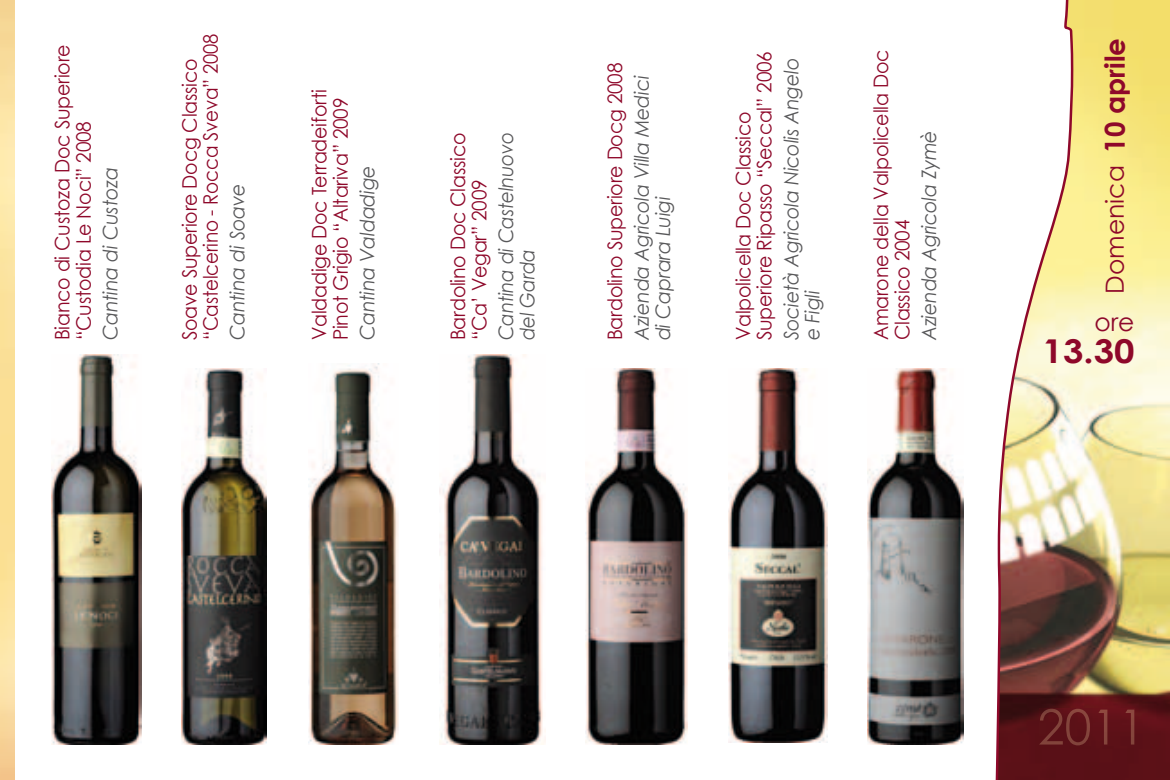
<style>
.page{position:relative;width:1170px;height:780px;background:#fff}
.page>*{position:absolute;margin:0;border:0;box-sizing:border-box;transform-origin:0 0}
.t1{font:700 32.75px "Century Gothic";color:#8e082a;scale:1.11 1}
.t2{font:700 27.5px "Century Gothic";color:#8e082a}
.t3{font:25px "Century Gothic";color:#8e082a}
.t4{font:20px/21.2px "Century Gothic";letter-spacing:-.01em;color:#8e082a;scale:.95 1}
.t5{font:italic 20px/21.2px "Century Gothic";letter-spacing:-.01em;color:#58585a;scale:.95 1}
.t6{font:italic 20px/21.2px "Century Gothic";letter-spacing:-.01em;color:#58585a;scale:.92 1}
</style>
<div class="page">
<svg style="left:995px;top:0;width:174px;height:780px"></svg>
<img style="left:1038px;top:708px;width:96px;height:37px">
<img style="left:52px;top:354px;width:90px;height:390px">
<img style="left:181px;top:369px;width:85px;height:375px">
<img style="left:308px;top:363px;width:91px;height:381px">
<img style="left:439px;top:354px;width:106px;height:390px">
<img style="left:586px;top:369px;width:101px;height:375px">
<img style="left:728px;top:369px;width:99px;height:373px">
<img style="left:867px;top:369px;width:96px;height:375px">
<p class="t4" style="left:51px;top:340px;width:313px;rotate:-90deg">Bianco di Custoza Doc Superiore “Custodia Le Noci” 2008</p>
<p class="t5" style="left:99px;top:340px;width:184px;rotate:-90deg">Cantina di Custoza</p>
<p class="t4" style="left:178px;top:340px;width:324px;rotate:-90deg">Soave Superiore Docg Classico “Castelcerino - Rocca Sveva” 2008</p>
<p class="t5" style="left:226px;top:340px;width:167px;rotate:-90deg">Cantina di Soave</p>
<p class="t4" style="left:308px;top:340px;width:266px;rotate:-90deg">Valdadige Doc Terradeiforti<br>Pinot Grigio “Altariva” 2009</p>
<p class="t5" style="left:356px;top:340px;width:186px;rotate:-90deg">Cantina Valdadige</p>
<p class="t4" style="left:447px;top:340px;width:220px;rotate:-90deg">Bardolino Doc Classico “Ca’ Vegar” 2009</p>
<p class="t6" style="left:495px;top:340px;width:228px;rotate:-90deg">Cantina di Castelnuovo del Garda</p>
<p class="t4" style="left:604px;top:340px;width:293px;rotate:-90deg">Bardolino Superiore Docg 2008</p>
<p class="t5" style="left:630px;top:340px;width:280px;rotate:-90deg">Azienda Agricola Villa Medici di Caprara Luigi</p>
<p class="t4" style="left:732px;top:340px;width:306px;rotate:-90deg">Valpolicella Doc Classico<br>Superiore Ripasso “Seccal” 2006</p>
<p class="t5" style="left:780px;top:340px;width:299px;rotate:-90deg">Società Agricola Nicolis Angelo e Figli</p>
<p class="t4" style="left:870px;top:340px;width:307px;rotate:-90deg">Amarone della Valpolicella Doc<br>Classico 2004</p>
<p class="t5" style="left:918px;top:340px;width:222px;rotate:-90deg">Azienda Agricola Zymè</p>
<h2 class="t2" style="left:1093px;top:152px;width:116px;rotate:-90deg">10 aprile</h2>
<p class="t3" style="left:1097px;top:293px;width:130px;rotate:-90deg">Domenica</p>
<p class="t3" style="left:1094px;top:304px;width:42px">ore</p>
<h1 class="t1" style="left:1042px;top:326px;width:84px">13.30</h1>
</div>
